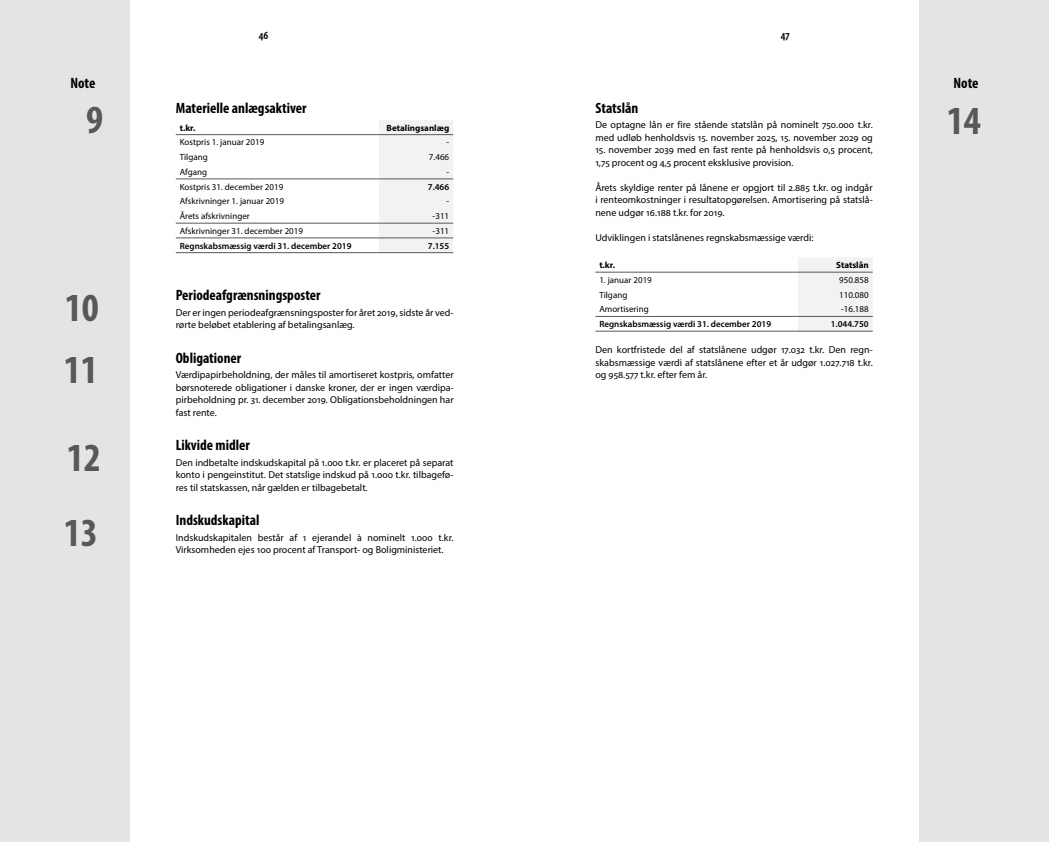
<style>
.page{position:relative;width:1049px;height:842px;background:#fff}
.page>*{position:absolute;margin:0;border:0;box-sizing:border-box;transform-origin:0 0}
.Notetal{font:700 condensed 40px "Myriad Pro";color:#58585a}
.Mellemrubrik{font:700 condensed 15px "Myriad Pro";color:#000}
.t1{font:600 condensed 12px "Myriad Pro";color:#000}
.Brødtekst{font:10px/12.5px "Myriad Pro";color:#000}
.Tabelbrød{font:9px "Myriad Pro";color:#000}
.Tabelbrød_resultat{font:600 9px "Myriad Pro";color:#000}
.tabel_mrub{font:700 9px "Myriad Pro";color:#000}
.Tabelbrød-2{font:600 9px "Myriad Pro";color:#000}
</style>
<div class="page">
<div style="left:0;top:0;width:130px;height:842px;background:#e3e4e4"></div>
<div style="left:918px;top:0;width:131px;height:842px;background:#e3e4e4"></div>
<div style="left:379px;top:120px;width:74px;height:132px;background:#f2f2f3"></div>
<hr style="left:176px;top:238px;width:203px;height:1px;background:#58585a">
<hr style="left:379px;top:238px;width:74px;height:1px;background:#58585a">
<hr style="left:176px;top:134px;width:203px;height:1px;background:#58585a">
<hr style="left:379px;top:134px;width:74px;height:1px;background:#58585a">
<hr style="left:176px;top:252px;width:203px;height:1px;background:#58585a">
<hr style="left:379px;top:252px;width:74px;height:1px;background:#58585a">
<hr style="left:176px;top:179px;width:203px;height:1px;background:#58585a">
<hr style="left:379px;top:179px;width:74px;height:1px;background:#58585a">
<hr style="left:176px;top:223px;width:203px;height:1px;background:#58585a">
<hr style="left:379px;top:223px;width:74px;height:1px;background:#58585a">
<div style="left:798px;top:258px;width:75px;height:73px;background:#f2f2f3"></div>
<hr style="left:595px;top:316px;width:203px;height:1px;background:#58585a">
<hr style="left:798px;top:316px;width:75px;height:1px;background:#58585a">
<hr style="left:595px;top:272px;width:203px;height:1px;background:#58585a">
<hr style="left:798px;top:272px;width:75px;height:1px;background:#58585a">
<hr style="left:595px;top:331px;width:203px;height:1px;background:#58585a">
<hr style="left:798px;top:331px;width:75px;height:1px;background:#58585a">
<p class="t1" style="left:259px;top:28px;width:11px">46</p>
<p class="t1" style="left:781px;top:28px;width:10px">47</p>
<h2 class="Mellemrubrik" style="left:70px;top:74px;width:26px">Note</h2>
<h2 class="Mellemrubrik" style="left:953px;top:74px;width:26px">Note</h2>
<p class="Notetal" style="left:86px;top:95px;width:19px">9</p>
<p class="Mellemrubrik" style="left:595px;top:99px;width:44px">Statslån</p>
<p class="Brødtekst" style="left:595px;top:119px;width:279px">De optagne lån er fire stående statslån på nominelt 750.000 t.kr. med udløb henholdsvis 15. november 2025, 15. november 2029 og</p>
<p class="Brødtekst" style="left:595px;top:144px;width:279px">15. november 2039 med en fast rente på henholdsvis 0,5 procent,<br>1,75 procent og 4,5 procent eksklusive provision.</p>
<p class="Brødtekst" style="left:595px;top:181px;width:279px;text-align:justify">Årets skyldige renter på lånene er opgjort til 2.885 t.kr. og indgår i renteomkostninger i resultatopgørelsen. Amortisering på statslå&shy;nene udgør 16.188 t.kr. for 2019.</p>
<p class="Brødtekst" style="left:595px;top:231px;width:220px">Udviklingen i statslånenes regnskabsmæssige værdi:</p>
<p class="tabel_mrub" style="left:599px;top:259px;width:17px">t.kr.</p>
<p class="tabel_mrub" style="left:836px;top:259px;width:34px">Statslån</p>
<p class="Tabelbrød" style="left:599px;top:274px;width:54px">1. januar 2019</p>
<p class="Tabelbrød" style="left:839px;top:274px;width:31px">950.858</p>
<p class="Tabelbrød" style="left:599px;top:289px;width:29px">Tilgang</p>
<p class="Tabelbrød" style="left:839px;top:289px;width:31px">110.080</p>
<p class="Tabelbrød" style="left:599px;top:304px;width:51px">Amortisering</p>
<p class="Tabelbrød" style="left:841px;top:304px;width:29px">-16.188</p>
<p class="Tabelbrød_resultat" style="left:599px;top:318px;width:173px">Regnskabsmæssig værdi 31. december 2019</p>
<p class="Tabelbrød_resultat" style="left:831px;top:318px;width:40px">1.044.750</p>
<p class="Brødtekst" style="left:595px;top:344px;width:279px;text-align:justify">Den kortfristede del af statslånene udgør 17.032 t.kr. Den regn&shy;skabsmæssige værdi af statslånene efter et år udgør 1.027.718 t.kr. og 958.577 t.kr. efter fem år.</p>
<p class="Mellemrubrik" style="left:176px;top:99px;width:132px">Materielle anlægsaktiver</p>
<p class="tabel_mrub" style="left:180px;top:122px;width:17px">t.kr.</p>
<p class="tabel_mrub" style="left:387px;top:122px;width:64px">Betalingsanlæg</p>
<p class="Tabelbrød" style="left:180px;top:137px;width:86px">Kostpris 1. januar 2019</p>
<p class="Tabelbrød" style="left:446px;top:137px;width:4px">-</p>
<p class="Tabelbrød" style="left:180px;top:152px;width:29px">Tilgang</p>
<p class="Tabelbrød" style="left:429px;top:152px;width:22px">7.466</p>
<p class="Tabelbrød" style="left:180px;top:166px;width:29px">Afgang</p>
<p class="Tabelbrød" style="left:446px;top:166px;width:4px">-</p>
<p class="Tabelbrød" style="left:180px;top:181px;width:105px">Kostpris 31. december 2019</p>
<p class="Tabelbrød-2" style="left:428px;top:181px;width:23px">7.466</p>
<p class="Tabelbrød" style="left:180px;top:196px;width:106px">Afskrivninger 1. januar 2019</p>
<p class="Tabelbrød" style="left:446px;top:196px;width:4px">-</p>
<p class="Tabelbrød" style="left:180px;top:211px;width:72px">Årets afskrivninger</p>
<p class="Tabelbrød" style="left:433px;top:211px;width:18px">-311</p>
<p class="Tabelbrød" style="left:180px;top:225px;width:125px">Afskrivninger 31. december 2019</p>
<p class="Tabelbrød" style="left:433px;top:225px;width:18px">-311</p>
<p class="Tabelbrød_resultat" style="left:180px;top:240px;width:173px">Regnskabsmæssig værdi 31. december 2019</p>
<p class="Tabelbrød_resultat" style="left:428px;top:240px;width:23px">7.155</p>
<p class="Mellemrubrik" style="left:176px;top:286px;width:146px">Periodeafgrænsningsposter</p>
<p class="Brødtekst" style="left:176px;top:306px;width:279px">Der er ingen periodeafgrænsningsposter for året 2019, sidste år ved&shy;rørte beløbet etablering af betalingsanlæg.</p>
<p class="Mellemrubrik" style="left:176px;top:349px;width:67px">Obligationer</p>
<p class="Brødtekst" style="left:176px;top:369px;width:279px;text-align:justify">Værdipapirbeholdning, der måles til amortiseret kostpris, omfatter børsnoterede obligationer i danske kroner, der er ingen værdipa&shy;pirbeholdning pr. 31. december 2019. Obligationsbeholdningen har fast rente.</p>
<p class="Mellemrubrik" style="left:176px;top:436px;width:76px">Likvide midler</p>
<p class="Brødtekst" style="left:176px;top:456px;width:279px;text-align:justify">Den indbetalte indskudskapital på 1.000 t.kr. er placeret på separat konto i pengeinstitut. Det statslige indskud på 1.000 t.kr. tilbagefø&shy;res til statskassen, når gælden er tilbagebetalt.</p>
<p class="Mellemrubrik" style="left:176px;top:511px;width:85px">Indskudskapital</p>
<p class="Brødtekst" style="left:176px;top:531px;width:279px">Indskudskapitalen består af 1 ejerandel à nominelt 1.000 t.kr.<br>Virksomheden ejes 100 procent af Transport- og Boligministeriet.</p>
<p class="Notetal" style="left:947px;top:96px;width:36px">14</p>
<p class="Notetal" style="left:65px;top:283px;width:36px">10</p>
<p class="Notetal" style="left:64px;top:345px;width:36px">11</p>
<p class="Notetal" style="left:67px;top:433px;width:36px">12</p>
<p class="Notetal" style="left:64px;top:508px;width:36px">13</p>
</div>
